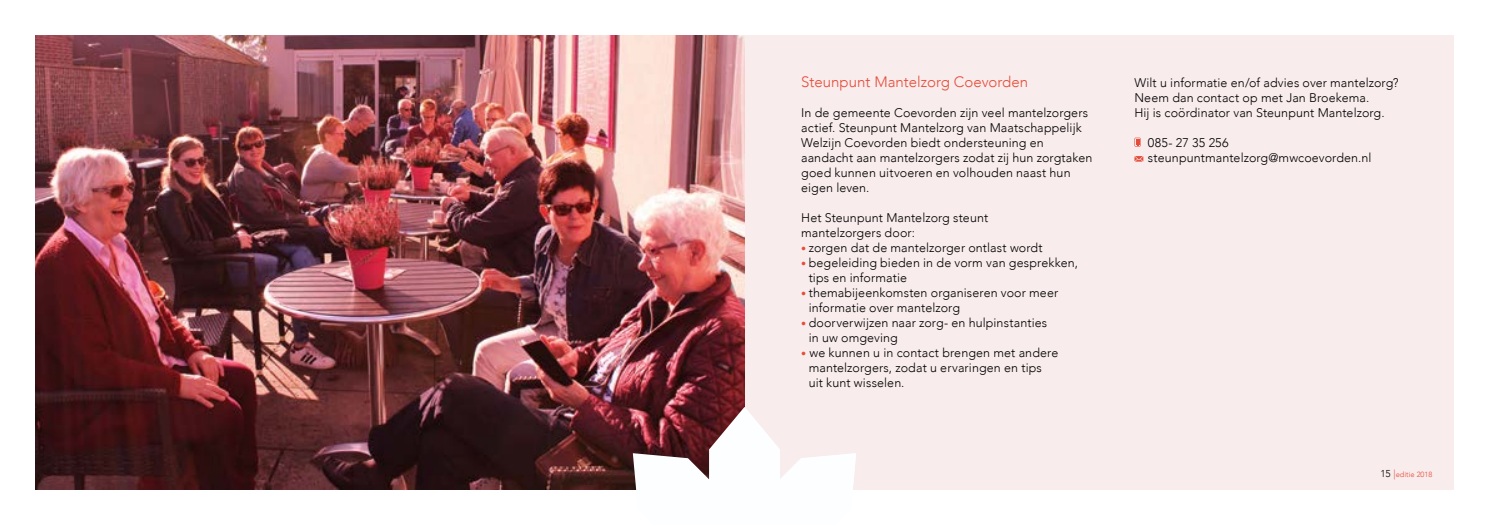
<style>
.page{position:relative;width:1489px;height:525px;background:#fff}
.page>*{position:absolute;margin:0;border:0;box-sizing:border-box;transform-origin:0 0}
.t1{font:300 15px "Avenir";color:#e54c39}
.t2{font:300 12.5px/15px "Avenir";letter-spacing:.01em;color:#000}
.t3{font:300 7.5px "Avenir";color:#e54c39}
.s1{font-size:10px;color:#e54c39}
.s2{font-size:10px;color:#000}
.s3{font-size:10px}
</style>
<div class="page">
<div style="left:744px;top:35px;width:709px;height:454px;background:#f9ecec"></div>
<svg style="left:1134px;top:137px;width:6px;height:9px"></svg>
<svg style="left:1134px;top:156px;width:9px;height:5px"></svg>
<img style="left:35px;top:35px;width:709px;height:454px">
<svg style="left:632px;top:406px;width:224px;height:84px"></svg>
<p class="t1" style="left:801px;top:72px;width:228px">Steunpunt Mantelzorg Coevorden</p>
<p class="t2" style="left:801px;top:105px;width:293px">In de gemeente Coevorden zijn veel mantelzorgers actief. Steunpunt Mantelzorg van Maatschappelijk Welzijn Coevorden biedt ondersteuning en aandacht aan mantelzorgers zodat zij hun zorgtaken goed kunnen uitvoeren en volhouden naast hun eigen leven.</p>
<p class="t2" style="left:801px;top:210px;width:188px">Het Steunpunt Mantelzorg steunt mantelzorgers door:</p>
<p class="t2" style="left:801px;top:240px;width:243px"><span class="s1">•</span> zorgen dat de mantelzorger ontlast wordt</p>
<p class="t2" style="left:808px;top:255px;width:271px;text-indent:-8px"><span class="s1">•</span> begeleiding bieden in de vorm van gesprekken, tips en informatie</p>
<p class="t2" style="left:808px;top:285px;width:251px;text-indent:-8px"><span class="s1">•</span> themabijeenkomsten organiseren voor meer informatie over mantelzorg</p>
<p class="t2" style="left:808px;top:315px;width:240px;text-indent:-8px"><span class="s1">•</span> doorverwijzen naar zorg- en hulpinstanties in uw omgeving</p>
<p class="t2" style="left:808px;top:345px;width:251px;text-indent:-8px"><span class="s1">•</span> we kunnen u in contact brengen met andere mantelzorgers, zodat u ervaringen en tips uit kunt wisselen.</p>
<p class="t2" style="left:1134px;top:75px;width:266px">Wilt u informatie en/of advies over mantelzorg?<br>Neem dan contact op met Jan Broekema.<br>Hij is coördinator van Steunpunt Mantelzorg.</p>
<p class="t2" style="left:1147px;top:135px;width:225px">085- 27 35 256 steunpuntmantelzorg@mwcoevorden.nl</p>
<p class="t3" style="left:1380px;top:469px;width:53px"><span class="s2">15</span> <span class="s3">|</span>editie 2018</p>
</div>
